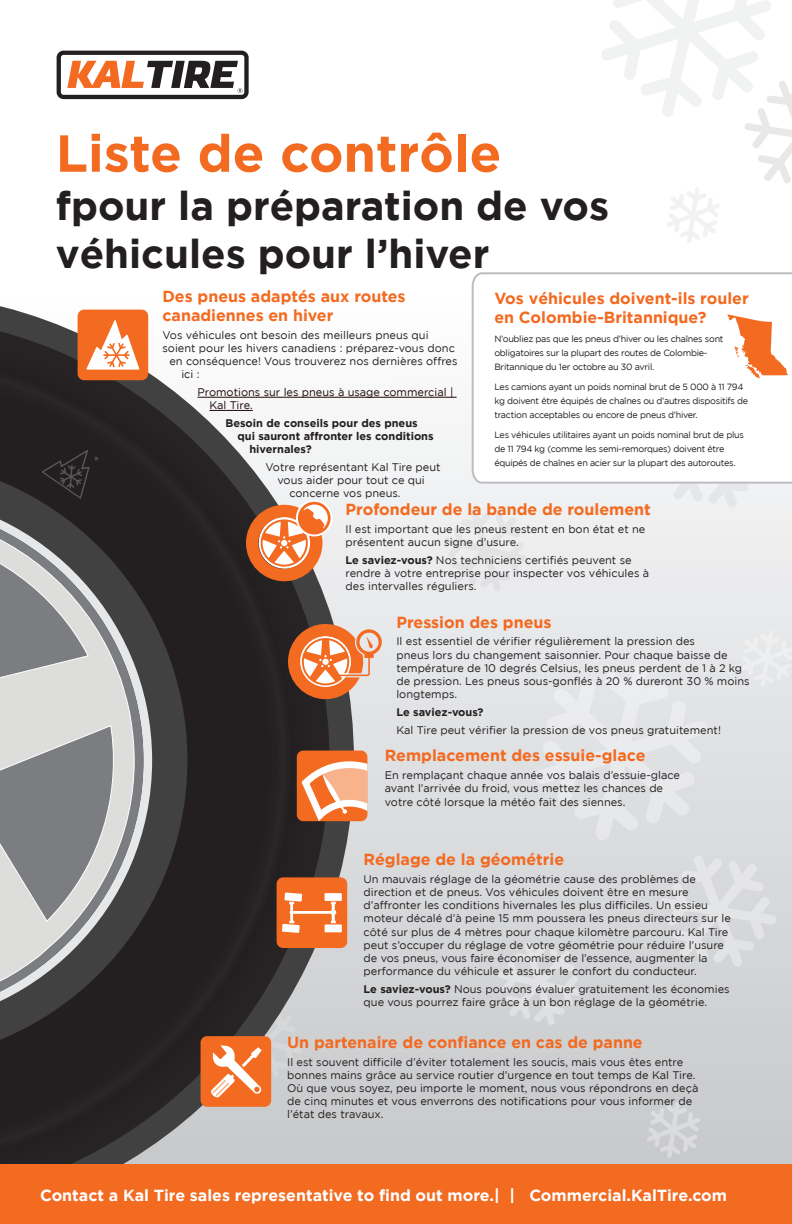
<style>
.page{position:relative;width:792px;height:1224px;background:#fff}
.page>*{position:absolute;margin:0;border:0;box-sizing:border-box;transform-origin:0 0}
.t1{font:700 52px "Gotham";color:#f36a21}
.t2{font:700 40px/48px "Gotham";color:#231f20}
.t3{font:700 16px/19.2px "Gotham";color:#f36a21}
.t4{font:700 16px "Gotham";color:#fff}
.t5{font:11px/13.2px "Gotham";color:#231f20}
.t6{font:700 11px "Gotham";color:#231f20}
.t7{font:11px/13.2px "Gotham";color:#1e0a08}
.t8{font:9px/14px "Gotham";letter-spacing:-.03em;color:#231f20}
.s1{font-weight:700}
</style>
<div class="page">
<div style="left:0;top:103px;width:792px;height:1070px;background:linear-gradient(to bottom,#fff,#c8c9cb)"></div>
<svg style="left:659px;top:855px;width:118px;height:112px"></svg>
<svg style="left:654px;top:485px;width:117px;height:23px"></svg>
<svg style="left:647px;top:1102px;width:53px;height:56px"></svg>
<div style="left:740px;top:630px;width:52px;height:57px;background:#e7e8e9"></div>
<svg style="left:598px;top:0;width:194px;height:243px"></svg>
<div style="left:534px;top:664px;width:174px;height:177px;background:#e3e4e6"></div>
<svg style="left:497px;top:942px;width:85px;height:83px"></svg>
<svg style="left:443px;top:508px;width:85px;height:84px"></svg>
<svg style="left:0;top:292px;width:354px;height:872px"></svg>
<svg style="left:0;top:316px;width:329px;height:848px"></svg>
<svg style="left:0;top:459px;width:187px;height:603px;fill:#231f20"></svg>
<svg style="left:0;top:494px;width:152px;height:533px"></svg>
<svg style="left:0;top:511px;width:135px;height:499px"></svg>
<div style="left:0;top:1164px;width:792px;height:60px;background:#f36a21"></div>
<div style="left:78px;top:310px;width:70px;height:70px;background:#f36a21;border-radius:7px"></div>
<svg style="left:87px;top:320px;width:52px;height:50px"></svg>
<svg style="left:57px;top:51px;width:192px;height:48px"></svg>
<svg style="left:42px;top:450px;width:56px;height:49px"></svg>
<svg style="left:471px;top:271px;width:321px;height:214px"></svg>
<svg style="left:727px;top:314px;width:61px;height:64px"></svg>
<hr style="left:197px;top:397px;width:260px;height:1px;background:#1e0a08">
<hr style="left:209px;top:410px;width:44px;height:1px;background:#1e0a08">
<div style="left:296px;top:500px;width:37px;height:36px;background:#fff;border-radius:50%"></div>
<svg style="left:246px;top:503px;width:83px;height:78px"></svg>
<div style="left:298px;top:502px;width:33px;height:32px;border:3px solid #f36a21;border-radius:50%"></div>
<svg style="left:288px;top:624px;width:94px;height:75px"></svg>
<svg style="left:244px;top:728px;width:123px;height:93px"></svg>
<div style="left:277px;top:877px;width:70px;height:71px;background:#f36a21;border-radius:7px"></div>
<div style="left:325px;top:925px;width:17px;height:7px;background:#fff"></div>
<div style="left:325px;top:893px;width:17px;height:8px;background:#fff"></div>
<svg style="left:282px;top:893px;width:54px;height:40px"></svg>
<div style="left:201px;top:1036px;width:70px;height:71px;background:#f36a21;border-radius:7px"></div>
<svg style="left:211px;top:1008px;width:91px;height:90px"></svg>
<p class="t1" style="left:56px;top:123px;width:447px">Liste de contrôle</p>
<p class="t2" style="left:56px;top:181px;width:555px">fpour la préparation de vos véhicules pour l’hiver</p>
<p class="t3" style="left:162px;top:286px;width:245px">Des pneus adaptés aux routes canadiennes en hiver</p>
<p class="t5" style="left:162px;top:328px;width:268px">Vos véhicules ont besoin des meilleurs pneus qui</p>
<p class="t5" style="left:162px;top:341px;width:294px">soient pour les hivers canadiens : préparez-vous donc</p>
<p class="t5" style="left:169px;top:354px;width:290px">en conséquence! Vous trouverez nos dernières offres</p>
<p class="t5" style="left:181px;top:368px;width:20px">ici :</p>
<p class="t7" style="left:209px;top:385px;width:245px;text-indent:-12px">Promotions sur les pneus à usage commercial |<br>Kal Tire.</p>
<p class="t6" style="left:225px;top:417px;width:194px">Besoin de conseils pour des pneus</p>
<p class="t6" style="left:237px;top:430px;width:198px">qui sauront affronter les conditions</p>
<p class="t6" style="left:249px;top:443px;width:64px">hivernales?</p>
<p class="t5" style="left:265px;top:460px;width:177px">Votre représentant Kal Tire peut</p>
<p class="t5" style="left:277px;top:473px;width:149px">vous aider pour tout ce qui</p>
<p class="t5" style="left:289px;top:487px;width:113px">concerne vos pneus.</p>
<p class="t3" style="left:494px;top:288px;width:256px">Vos véhicules doivent-ils rouler en Colombie-Britannique?</p>
<p class="t8" style="left:494px;top:331px;width:231px">N’oubliez pas que les pneus d’hiver ou les chaînes sont obligatoires sur la plupart des routes de Colombie-<br>Britannique du 1er octobre au 30 avril.</p>
<p class="t8" style="left:494px;top:379px;width:255px">Les camions ayant un poids nominal brut de 5 000 à 11 794 kg doivent être équipés de chaînes ou d’autres dispositifs de traction acceptables ou encore de pneus d’hiver.</p>
<p class="t8" style="left:494px;top:427px;width:251px">Les véhicules utilitaires ayant un poids nominal brut de plus de 11 794 kg (comme les semi-remorques) doivent être équipés de chaînes en acier sur la plupart des autoroutes.</p>
<p class="t3" style="left:346px;top:499px;width:307px">Profondeur de la bande de roulement</p>
<p class="t5" style="left:346px;top:522px;width:301px">Il est important que les pneus restent en bon état et ne présentent aucun signe d’usure.</p>
<p class="t5" style="left:346px;top:553px;width:305px"><span class="s1">Le saviez-vous?</span> Nos techniciens certifiés peuvent se rendre à votre entreprise pour inspecter vos véhicules à des intervalles réguliers.</p>
<p class="t3" style="left:396px;top:612px;width:157px">Pression des pneus</p>
<p class="t5" style="left:396px;top:635px;width:355px">Il est essentiel de vérifier régulièrement la pression des<br>pneus lors du changement saisonnier. Pour chaque baisse de température de 10 degrés Celsius, les pneus perdent de 1 à 2 kg de pression. Les pneus sous-gonflés à 20 % dureront 30 % moins longtemps.</p>
<p class="t6" style="left:396px;top:706px;width:89px">Le saviez-vous?</p>
<p class="t5" style="left:396px;top:723px;width:326px">Kal Tire peut vérifier la pression de vos pneus gratuitement!</p>
<p class="t3" style="left:385px;top:746px;width:262px">Remplacement des essuie-glace</p>
<p class="t5" style="left:385px;top:769px;width:297px">En remplaçant chaque année vos balais d’essuie-glace avant l’arrivée du froid, vous mettez les chances de votre côté lorsque la météo fait des siennes.</p>
<p class="t3" style="left:364px;top:849px;width:202px">Réglage de la géométrie</p>
<p class="t5" style="left:364px;top:872px;width:369px">Un mauvais réglage de la géométrie cause des problèmes de direction et de pneus. Vos véhicules doivent être en mesure d’affronter les conditions hivernales les plus difficiles. Un essieu moteur décalé d’à peine 15 mm poussera les pneus directeurs sur le côté sur plus de 4 mètres pour chaque kilomètre parcouru. Kal Tire peut s’occuper du réglage de votre géométrie pour réduire l’usure de vos pneus, vous faire économiser de l’essence, augmenter la performance du véhicule et assurer le confort du conducteur.</p>
<p class="t5" style="left:364px;top:982px;width:368px"><span class="s1">Le saviez-vous?</span> Nous pouvons évaluer gratuitement les économies que vous pourrez faire grâce à un bon réglage de la géométrie.</p>
<p class="t3" style="left:287px;top:1032px;width:357px">Un partenaire de confiance en cas de panne</p>
<p class="t5" style="left:287px;top:1055px;width:413px">Il est souvent difficile d’éviter totalement les soucis, mais vous êtes entre bonnes mains grâce au service routier d’urgence en tout temps de Kal Tire.<br>Où que vous soyez, peu importe le moment, nous vous répondrons en deçà de cinq minutes et vous enverrons des notifications pour vous informer de l’état des travaux.</p>
<p class="t4" style="left:40px;top:1186px;width:689px">Contact a Kal Tire sales representative to find out more.| | Commercial.KalTire.com</p>
</div>
